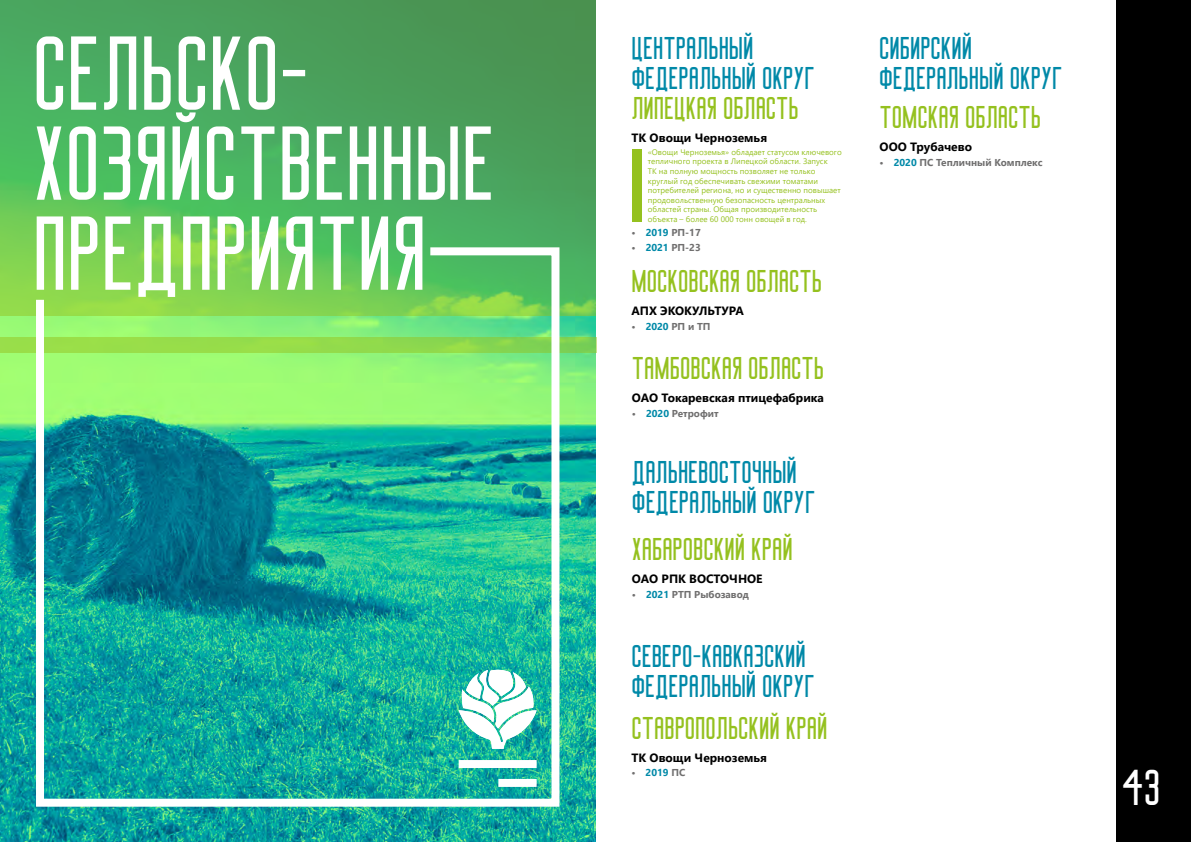
<style>
.page{position:relative;width:1191px;height:842px;background:#fff}
.page>*{position:absolute;margin:0;border:0;box-sizing:border-box;transform-origin:0 0}
.t1{font:100px/90px "Big Stem";color:#fff}
.t2{font:48px "Big Stem";color:#fff}
.t3{font:30px/30px "Big Stem";color:#0089a8}
.t4{font:30px "Big Stem";color:#95c11f}
.t5{font:700 12px "Segoe UI";color:#000}
.t6{font:700 10px "Segoe UI";color:#706f6f}
.t7{font:700 10px "Segoe UI";color:#0089a8}
.t8{font:8px/9.6px "Segoe UI";color:#95c11f}
.s1{color:#0089a8}
.s2{color:#706f6f}
</style>
<div class="page">
<div style="left:1115px;top:0;width:76px;height:842px;background:#000"></div>
<img style="left:0;top:316px;width:595px;height:526px">
<svg style="left:0;top:0;width:595px;height:316px;background:#4dab5c"></svg>
<svg style="left:0;top:337px;width:596px;height:16px"></svg>
<svg style="left:32px;top:243px;width:531px;height:568px;background:#3fba8c"></svg>
<div style="left:459px;top:760px;width:77px;height:8px;background:#fff"></div>
<div style="left:498px;top:779px;width:38px;height:8px;background:#fff"></div>
<img style="left:459px;top:669px;width:77px;height:80px">
<div style="left:632px;top:149px;width:9px;height:73px;background:#95c11f"></div>
<h1 class="t1" style="left:33px;top:27px;width:463px">Сельско&shy;хозяйственные предприятия</h1>
<h3 class="t3" style="left:631px;top:32px;width:185px">центральный федеральный округ</h3>
<h3 class="t4" style="left:631px;top:92px;width:169px">липецкая область</h3>
<h3 class="t5" style="left:631px;top:126px;width:137px">ТК Овощи Черноземья</h3>
<p class="t8" style="left:648px;top:146px;width:195px">«Овощи Черноземья» обладает статусом ключевого тепличного проекта в Липецкой области. Запуск<br>ТК на полную мощность позволяет не только круглый год обеспечивать свежими томатами потребителей региона, но и существенно повышает продовольственную безопасность центральных областей страны. Общая производительность объекта – более 60 000 тонн овощей в год.</p>
<p class="t6" style="left:631px;top:223px;width:71px">• <span class="s1">2019</span> РП-17</p>
<p class="t6" style="left:631px;top:238px;width:71px">• <span class="s1">2021</span> РП-23</p>
<h3 class="t4" style="left:631px;top:265px;width:192px">московская область</h3>
<h3 class="t5" style="left:631px;top:300px;width:114px">АПХ ЭКОКУЛЬТУРА</h3>
<p class="t6" style="left:631px;top:317px;width:81px">• <span class="s1">2020</span> РП и ТП</p>
<h3 class="t4" style="left:632px;top:353px;width:194px">Тамбовская область</h3>
<h3 class="t5" style="left:632px;top:387px;width:194px">ОАО Токаревская птицефабрика</h3>
<p class="t6" style="left:632px;top:404px;width:88px">• <span class="s1">2020</span> Ретрофит</p>
<h3 class="t3" style="left:632px;top:457px;width:185px">дальневосточный федеральный округ</h3>
<h3 class="t4" style="left:632px;top:533px;width:162px">хабаровский край</h3>
<h3 class="t5" style="left:632px;top:567px;width:132px">ОАО РПК ВОСТОЧНОЕ</h3>
<p class="t6" style="left:632px;top:585px;width:119px">• <span class="s1">2021</span> РТП Рыбозавод</p>
<h3 class="t3" style="left:631px;top:641px;width:185px">северо-кавказский федеральный округ</h3>
<h3 class="t4" style="left:631px;top:712px;width:197px">ставропольский край</h3>
<h3 class="t5" style="left:631px;top:746px;width:137px">ТК Овощи Черноземья</h3>
<p class="t7" style="left:631px;top:763px;width:55px"><span class="s2">•</span> 2019 <span class="s2">ПС</span></p>
<h3 class="t3" style="left:879px;top:32px;width:185px">сибирский федеральный округ</h3>
<h3 class="t4" style="left:879px;top:101px;width:163px">томская область</h3>
<h3 class="t5" style="left:879px;top:136px;width:94px">ООО Трубачево</h3>
<p class="t6" style="left:879px;top:153px;width:164px">• <span class="s1">2020</span> ПС Тепличный Комплекс</p>
<h2 class="t2" style="left:1121px;top:762px;width:40px">43</h2>
</div>
